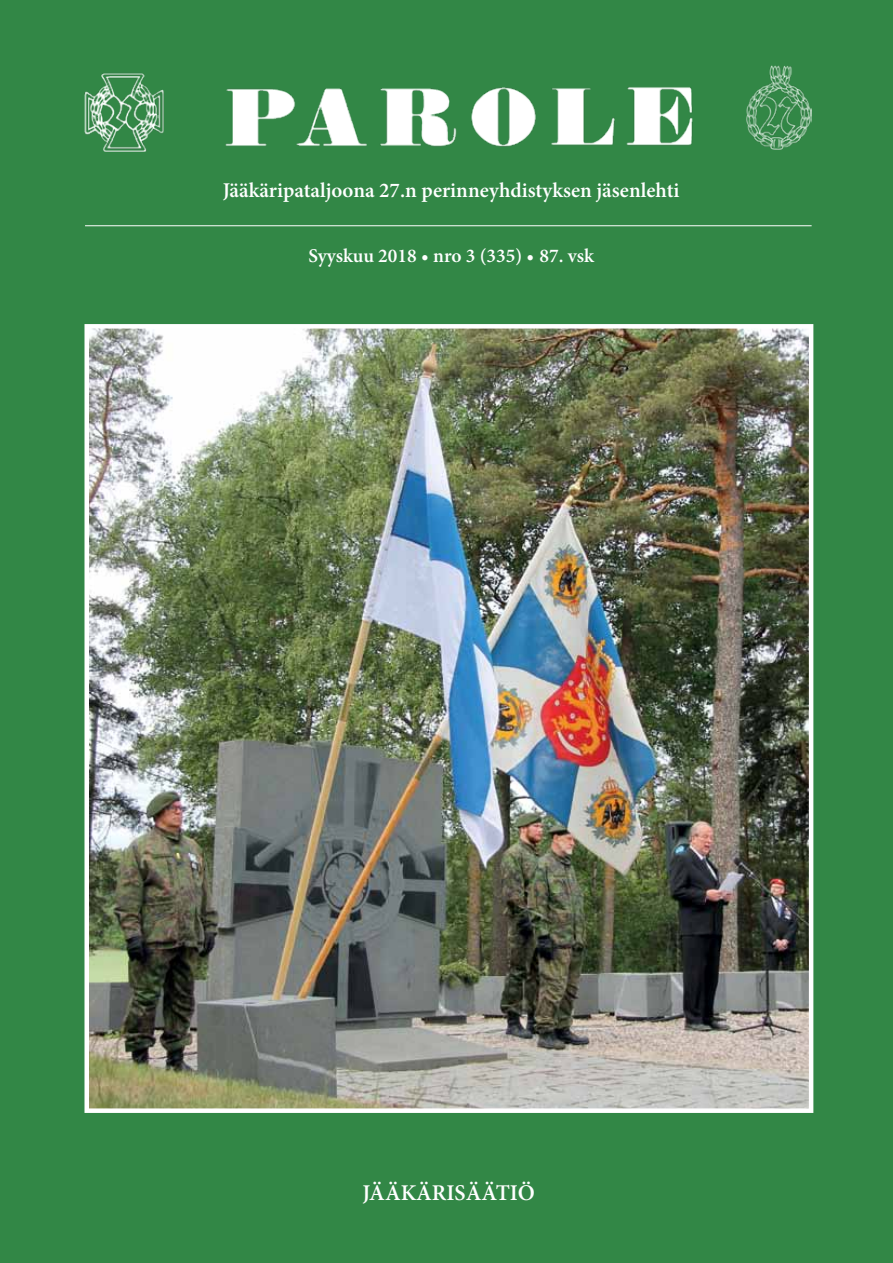
<style>
.page{position:relative;width:893px;height:1263px;background:#328746}
.page>*{position:absolute;margin:0;border:0;box-sizing:border-box;transform-origin:0 0}
.t1{font:600 22.5px "Minion Pro";color:#fff}
.t2{font:600 21px "Minion Pro";color:#fff}
.t3{font:600 19.5px "Minion Pro";color:#fff}
</style>
<div class="page">
<hr style="left:85px;top:225px;width:727px;height:1px;background:#fff">
<img style="left:745px;top:65px;width:67px;height:85px">
<img style="left:76px;top:65px;width:103px;height:100px">
<img style="left:207px;top:79px;width:495px;height:75px">
<img style="left:89px;top:329px;width:719px;height:779px">
<div style="left:84px;top:324px;width:729px;height:789px;border:4px solid #fff"></div>
<p class="t2" style="left:223px;top:176px;width:458px">Jääkäripataljoona 27.n perinneyhdistyksen jäsenlehti</p>
<p class="t3" style="left:308px;top:242px;width:287px">Syyskuu 2018 • nro 3 (335) • 87. vsk</p>
<p class="t1" style="left:362px;top:1177px;width:174px">JÄÄKÄRISÄÄTIÖ</p>
</div>
